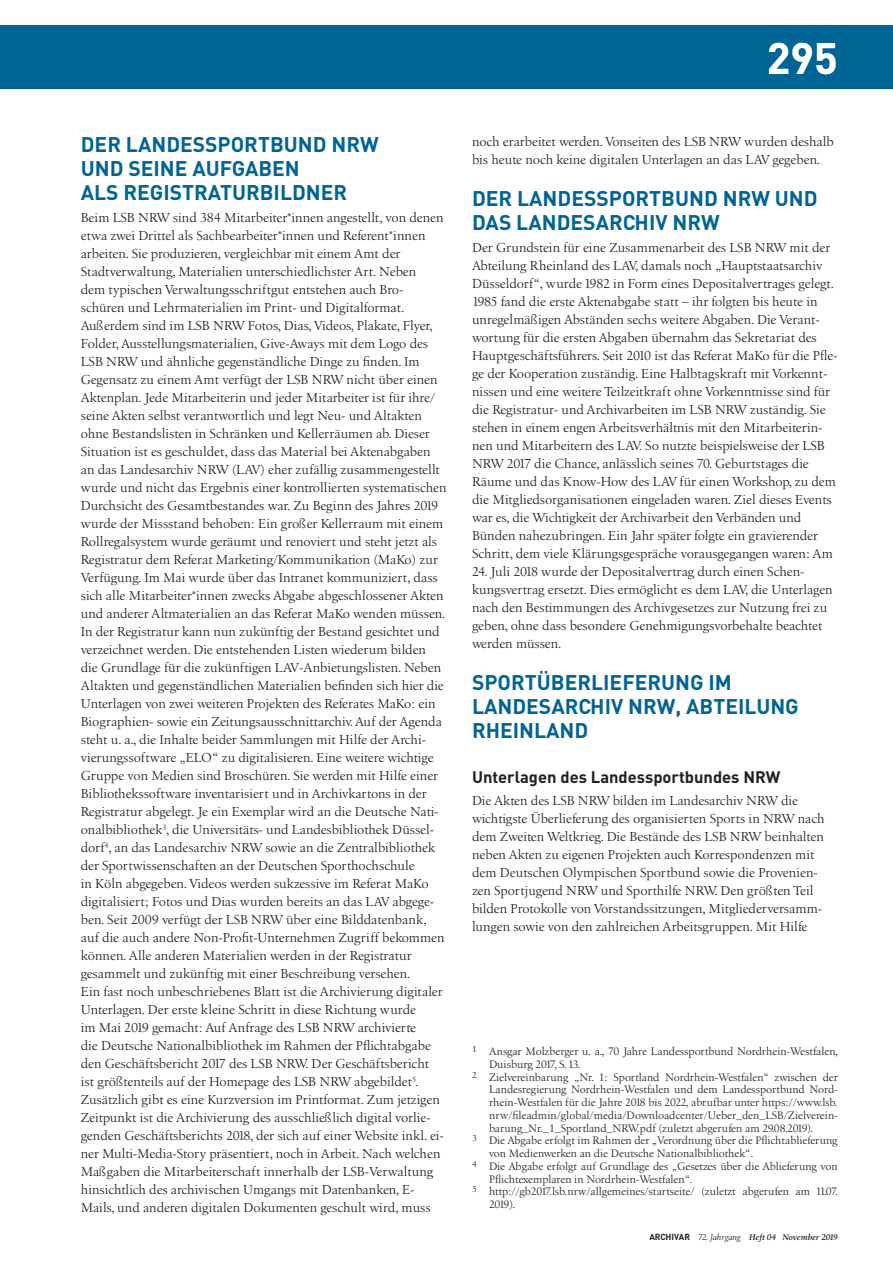
<style>
.page{position:relative;width:893px;height:1263px;background:#fff}
.page>*{position:absolute;margin:0;border:0;box-sizing:border-box;transform-origin:0 0}
.t1{font:700 43.5px "DIN";color:#fff}
.t2{font:700 21px/24px "DIN";color:#006494}
.t3{font:700 16.5px "DIN";color:#231f20}
.t4{font:13.5px/18px "Birka";color:#231f20}
.t5{font:11.25px "Birka";color:#231f20}
.t6{font:italic 600 8.7px "Birka";letter-spacing:-.015em;color:#231f20}
.s1{font-family:"DIN";font-weight:700;font-style:normal}
.s2{font-weight:400}
</style>
<div class="page">
<div style="left:0;top:25px;width:893px;height:64px;background:#006494"></div>
<h2 class="t2" style="left:81px;top:132px;width:300px">DER LAN DESSPORTBUN D NRW<br>UND SEINE AUFGABEN<br>ALS</h2>
<h2 class="t2" style="left:124px;top:180px;width:14px">REG</h2>
<h2 class="t2" style="left:163px;top:180px;width:185px">ISTRATURBILDNER</h2>
<p class="t4" style="left:81px;top:209px;width:367px">Beim LSB NRW sind 384 Mitarbeiter*innen angestellt, von denen etwa zwei Drittel als Sachbearbeiter*innen und Referent*innen arbeiten. Sie produzieren, vergleichbar mit einem Amt der Stadtverwaltung, Materialien unterschiedlichster Art. Neben<br>dem typischen Verwaltungsschriftgut entstehen auch Bro&shy;schüren und Lehrmaterialien im Print- und Digitalformat.<br>Außerdem sind im LSB NRW Fotos, Dias, Videos, Plakate, Flyer, Folder, Ausstellungsmaterialien, Give-Aways mit dem Logo des LSB NRW und ähnliche gegenständliche Dinge zu finden. Im Gegensatz zu einem Amt verfügt der LSB NRW nicht über einen Aktenplan. Jede Mitarbeiterin und jeder Mitarbeiter ist für ihre/ seine Akten selbst verantwortlich und legt Neu- und Altakten ohne Bestandslisten in Schränken und Kellerräumen ab. Dieser Situation ist es geschuldet, dass das Material bei Aktenabgaben an das Landesarchiv NRW (LAV) eher zufällig zusammengestellt wurde und nicht das Ergebnis einer kontrollierten systematischen Durchsicht des Gesamtbestandes war. Zu Beginn des Jahres 2019 wurde der Missstand behoben: Ein großer Kellerraum mit einem Rollregalsystem wurde geräumt und renoviert und steht jetzt als Registratur dem Referat Marketing/Kommunikation (MaKo) zur Verfügung. Im Mai wurde über das Intranet kommuniziert, dass sich alle Mitarbeiter*innen zwecks Abgabe abgeschlossener Akten und anderer Altmaterialien an das Referat MaKo wenden müssen.<br>In der Registratur kann nun zukünftig der Bestand gesichtet und verzeichnet werden. Die entstehenden Listen wiederum bilden<br>die Grundlage für die zukünftigen LAV-Anbietungslisten. Neben Altakten und gegenständlichen Materialien befinden sich hier die Unterlagen von zwei weiteren Projekten des Referates MaKo: ein Biographien- sowie ein Zeitungsausschnittarchiv. Auf der Agenda steht u. a., die Inhalte beider Sammlungen mit Hilfe der Archi&shy;vierungssoftware „ELO“ zu digitalisieren. Eine weitere wichtige Gruppe von Medien sind Broschüren. Sie werden mit Hilfe einer Bibliothekssoftware inventarisiert und in Archivkartons in der Registratur abgelegt. Je ein Exemplar wird an die Deutsche Nati&shy;onalbibliothek<sup>3</sup>, die Universitäts- und Landesbibliothek Düssel&shy;dorf<sup>4</sup>, an das Landesarchiv NRW sowie an die Zentralbibliothek der Sportwissenschaften an der Deutschen Sporthochschule<br>in Köln abgegeben. Videos werden sukzessive im Referat MaKo digitalisiert; Fotos und Dias wurden bereits an das LAV abgege&shy;ben. Seit 2009 verfügt der LSB NRW über eine Bilddatenbank, auf die auch andere Non-Profit-Unternehmen Zugriff bekommen können. Alle anderen Materialien werden in der Registratur gesammelt und zukünftig mit einer Beschreibung versehen.<br>Ein fast noch unbeschriebenes Blatt ist die Archivierung digitaler Unterlagen. Der erste kleine Schritt in diese Richtung wurde<br>im Mai 2019 gemacht: Auf Anfrage des LSB NRW archivierte<br>die Deutsche Nationalbibliothek im Rahmen der Pflichtabgabe den Geschäftsbericht 2017 des LSB NRW. Der Geschäftsbericht<br>ist größtenteils auf der Homepage des LSB NRW abgebildet<sup>5</sup>.<br>Zusätzlich gibt es eine Kurzversion im Printformat. Zum jetzigen Zeitpunkt ist die Archivierung des ausschließlich digital vorlie&shy;genden Geschäftsberichts 2018, der sich auf einer Website inkl. ei&shy;ner Multi-Media-Story präsentiert, noch in Arbeit. Nach welchen Maßgaben die Mitarbeiterschaft innerhalb der LSB-Verwaltung hinsichtlich des archivischen Umgangs mit Datenbanken, E-Mails, und anderen digitalen Dokumenten geschult wird, muss</p>
<h1 class="t1" style="left:767px;top:29px;width:72px">295</h1>
<p class="t4" style="left:472px;top:132px;width:363px">noch erarbeitet werden. Vonseiten des LSB NRW wurden deshalb bis heute noch keine digitalen Unterlagen an das LAV gegeben.</p>
<h2 class="t2" style="left:472px;top:185px;width:347px">DER LAN DESSPORTBUND NRW UN D<br>DAS LAN DESA</h2>
<h2 class="t2" style="left:609px;top:209px;width:112px">RCHIV NRW</h2>
<p class="t4" style="left:472px;top:239px;width:367px">Der Grundstein für eine Zusammenarbeit des LSB NRW mit der Abteilung Rheinland des LAV, damals noch „Hauptstaatsarchiv Düsseldorf“, wurde 1982 in Form eines Depositalvertrages gelegt.<br>1985 fand die erste Aktenabgabe statt – ihr folgten bis heute in unregelmäßigen Abständen sechs weitere Abgaben. Die Verant&shy;wortung für die ersten Abgaben übernahm das Sekretariat des Hauptgeschäftsführers. Seit 2010 ist das Referat MaKo für die Pfle&shy;ge der Kooperation zuständig. Eine Halbtagskraft mit Vorkennt&shy;nissen und eine weitere Teilzeitkraft ohne Vorkenntnisse sind für die Registratur- und Archivarbeiten im LSB NRW zuständig. Sie stehen in einem engen Arbeitsverhältnis mit den Mitarbeiterin&shy;nen und Mitarbeitern des LAV. So nutzte beispielsweise der LSB NRW 2017 die Chance, anlässlich seines 70. Geburtstages die Räume und das Know-How des LAV für einen Workshop, zu dem die Mitgliedsorganisationen eingeladen waren. Ziel dieses Events war es, die Wichtigkeit der Archivarbeit den Verbänden und Bünden nahezubringen. Ein Jahr später folgte ein gravierender Schritt, dem viele Klärungsgespräche vorausgegangen waren: Am</p>
<p class="t4" style="left:472px;top:562px;width:362px">24. Juli 2018 wurde der Depositalvertrag durch einen Schen&shy;kungsvertrag ersetzt. Dies ermöglicht es dem LAV, die Unterlagen nach den Bestimmungen des Archivgesetzes zur Nutzung frei zu geben, ohne dass besondere Genehmigungsvorbehalte beachtet werden müssen.</p>
<h2 class="t2" style="left:472px;top:670px;width:258px">SPORTÜBERLIEFERUNG IM<br>LAN DESA</h2>
<h2 class="t2" style="left:565px;top:694px;width:148px">RCHIV NRW, ABTE</h2>
<h2 class="t2" style="left:738px;top:694px;width:47px">ILUNG</h2>
<h2 class="t2" style="left:472px;top:718px;width:62px">RHEINLAN</h2>
<h2 class="t2" style="left:575px;top:718px;width:15px">D</h2>
<p class="t3" style="left:472px;top:766px;width:310px">UNTERLAGEN DES LANDESSPORTBUNDES NRW</p>
<p class="t4" style="left:472px;top:791px;width:354px">Die Akten des LSB NRW bilden im Landesarchiv NRW die wichtigste Überlieferung des organisierten Sports in NRW nach dem Zweiten Weltkrieg. Die Bestände des LSB NRW beinhalten neben Akten zu eigenen Projekten auch Korrespondenzen mit dem Deutschen Olympischen Sportbund sowie die Provenien&shy;zen Sportjugend NRW und Sporthilfe NRW. Den größten Teil bilden Protokolle von Vorstandssitzungen, Mitgliederversamm&shy;lungen sowie von den zahlreichen Arbeitsgruppen. Mit Hilfe</p>
<p class="t5" style="left:472px;top:1045px;width:368px"><sup>1</sup> Ansgar Molzberger u. a., 70 Jahre Landessportbund Nordrhein-Westfalen,</p>
<p class="t5" style="left:489px;top:1058px;width:93px">Duisburg 2017, S. 13.</p>
<p class="t5" style="left:472px;top:1070px;width:367px"><sup>2</sup> Zielvereinbarung „Nr. 1: Sportland Nordrhein-Westfalen“ zwischen der</p>
<p class="t5" style="left:489px;top:1083px;width:350px">Landesregierung Nordrhein-Westfalen und dem Landessportbund Nord-</p>
<p class="t5" style="left:489px;top:1096px;width:350px">rhein-Westfalen für die Jahre 2018 bis 2022, abrufbar unter https://www.lsb.</p>
<p class="t5" style="left:489px;top:1109px;width:350px">nrw/fileadmin/global/media/Downloadcenter/Ueber_den_LSB/Zielverein-</p>
<p class="t5" style="left:489px;top:1121px;width:326px">barung_Nr._1_Sportland_NRW.pdf (zuletzt abgerufen am 29.08.2019).</p>
<p class="t5" style="left:472px;top:1134px;width:367px"><sup>3</sup> Die Abgabe erfolgt im Rahmen der „Verordnung über die Pflichtablieferung</p>
<p class="t5" style="left:489px;top:1147px;width:266px">von Medienwerken an die Deutsche Nationalbibliothek“.</p>
<p class="t5" style="left:472px;top:1160px;width:367px"><sup>4</sup> Die Abgabe erfolgt auf Grundlage des „Gesetzes über die Ablieferung von</p>
<p class="t5" style="left:489px;top:1172px;width:206px">Pflichtexemplaren in Nordrhein-Westfalen“.</p>
<p class="t5" style="left:472px;top:1185px;width:368px"><sup>5</sup> http://gb2017.lsb.nrw/allgemeines/startseite/ (zuletzt abgerufen am 11.07.</p>
<p class="t5" style="left:489px;top:1198px;width:28px">2019).</p>
<p class="t6" style="left:649px;top:1232px;width:190px"><span class="s1">ARCHIVAR</span> <span class="s2">72. Jahrgang</span> Heft 04 November 2019</p>
</div>
